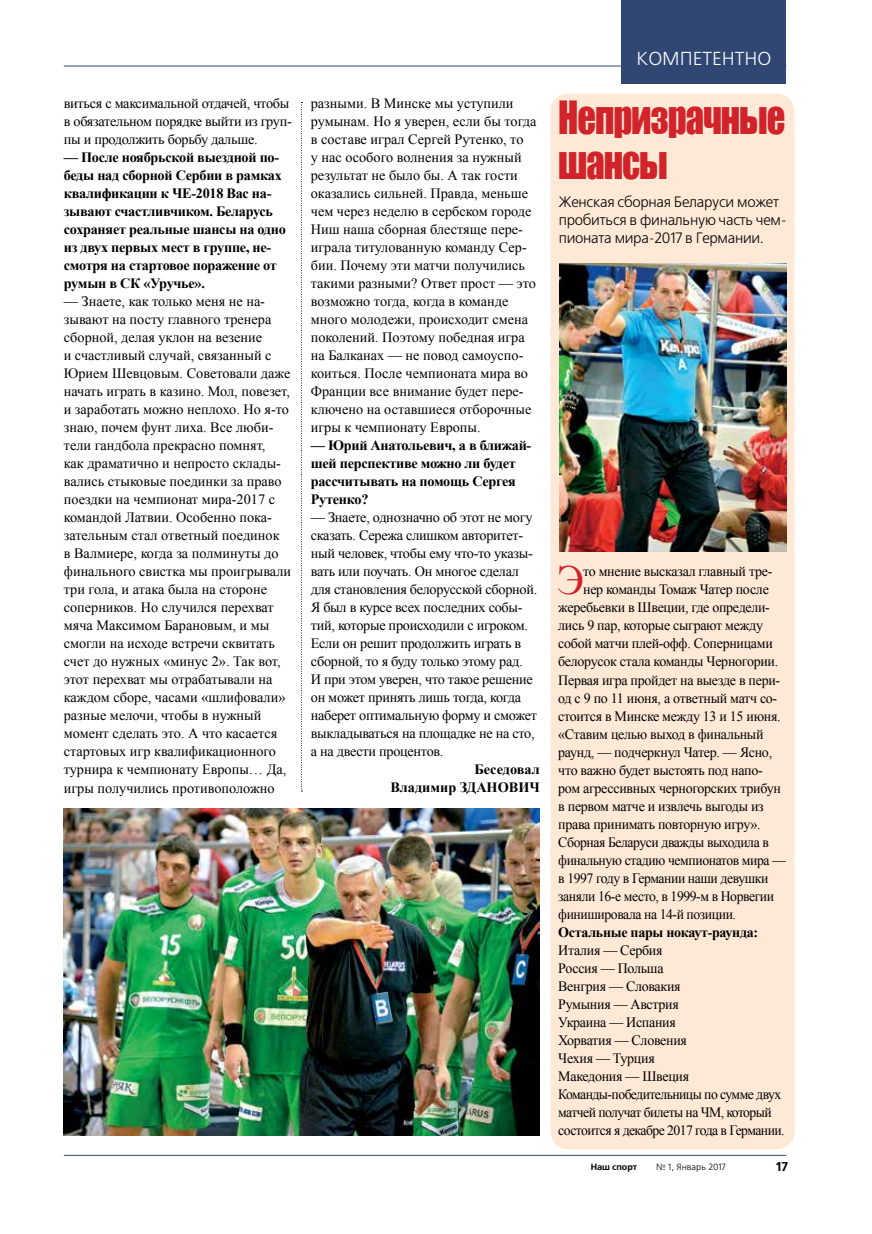
<style>
.page{position:relative;width:872px;height:1234px;background:#fff}
.page>*{position:absolute;margin:0;border:0;box-sizing:border-box;transform-origin:0 0}
.t1{font:42px/45px "Impact";letter-spacing:-.03em;color:#d2232a;scale:.87 1}
.t2{font:41.4px "Times New Roman";color:#d2232a}
.t3{font:18.75px "Free Set C";color:#fff}
.t4{font:15px/18px "Free Set C";letter-spacing:-.02em;color:#000}
.t5{font:14.25px/18px "Times New Roman";color:#000}
.t6{font:14.25px/18px "Times New Roman";letter-spacing:-.02em;color:#000}
.t7{font:700 14.25px/18px "Times New Roman";letter-spacing:-.02em;color:#000}
.t8{font:14.25px "Times New Roman";letter-spacing:-.02em;color:#000;scale:.96 1}
.t9{font:700 14.25px/18px "Times New Roman";color:#000;text-align:right}
.t10{font:700 12.75px "Free Set C";color:#000}
.t11{font:9px "Free Set C";color:#000}
.t12{font:700 9px "Free Set C";color:#000}
</style>
<div class="page">
<hr style="left:64px;top:66px;width:722px;height:1px;background:#304774">
<div style="left:621px;top:0;width:165px;height:83px;background:#304774"></div>
<hr style="left:64px;top:1154px;width:722px;height:1px;background:#304774">
<img style="left:64px;top:808px;width:476px;height:327px">
<div style="left:550px;top:94px;width:244px;height:1055px;background:#fee9d6;border-radius:18px"></div>
<img style="left:559px;top:263px;width:228px;height:288px">
<svg style="left:301px;top:102px;width:1px;height:689px"></svg>
<p class="t6" style="left:64px;top:94px;width:229px">виться с максимальной отдачей, чтобы в обязательном порядке выйти из груп&shy;пы и продолжить борьбу дальше.</p>
<p class="t7" style="left:64px;top:148px;width:224px">— После ноябрьской выездной по&shy;беды над сборной Сербии в рамках квалификации к ЧЕ-2018 Вас на&shy;зывают счастливчиком. Беларусь сохраняет реальные шансы на одно из двух первых мест в группе, не&shy;смотря на стартовое поражение от румын в СК «Уручье».</p>
<p class="t5" style="left:64px;top:292px;width:229px">— Знаете, как только меня не на&shy;зывают на посту главного тренера сборной, делая уклон на везение<br>и счастливый случай, связанный с Юрием Шевцовым. Советовали даже начать играть в казино. Мол, повезет, и заработать можно неплохо. Но я-то знаю, почем фунт лиха. Все люби&shy;тели гандбола прекрасно помнят,<br>как драматично и непросто склады&shy;вались стыковые поединки за право поездки на чемпионат мира-2017 с командой Латвии. Особенно пока&shy;зательным стал ответный поединок<br>в Валмиере, когда за полминуты до финального свистка мы проигрывали три гола, и атака была на стороне соперников. Но случился перехват мяча Максимом Барановым, и мы смогли на исходе встречи сквитать счет до нужных «минус 2». Так вот, этот перехват мы отрабатывали на каждом сборе, часами «шлифовали» разные мелочи, чтобы в нужный момент сделать это. А что касается стартовых игр квалификационного турнира к чемпионату Европы… Да, игры получились противоположно</p>
<p class="t5" style="left:311px;top:94px;width:227px">разными. В Минске мы уступили румынам. Но я уверен, если бы тогда в составе играл Сергей Рутенко, то<br>у нас особого волнения за нужный результат не было бы. А так гости оказались сильней. Правда, меньше чем через неделю в сербском городе<br>Ниш наша сборная блестяще пере&shy;играла титулованную команду Сер&shy;бии. Почему эти матчи получились такими разными? Ответ прост — это возможно тогда, когда в команде много молодежи, происходит смена поколений. Поэтому победная игра на Балканах — не повод самоуспо&shy;коиться. После чемпионата мира во<br>Франции все внимание будет пере&shy;ключено на оставшиеся отборочные игры к чемпионату Европы.</p>
<p class="t7" style="left:311px;top:436px;width:222px">— Юрий Анатольевич, а в ближай&shy;шей перспективе можно ли будет рассчитывать на помощь Сергея<br>Рутенко?</p>
<p class="t6" style="left:311px;top:508px;width:228px">— Знаете, однозначно об этот не могу сказать. Сережа слишком авторитет&shy;ный человек, чтобы ему что-то указы&shy;вать или поучать. Он многое сделал для становления белорусской сборной.<br>Я был в курсе всех последних собы&shy;тий, которые происходили с игроком.<br>Если он решит продолжить играть в сборной, то я буду только этому рад.<br>И при этом уверен, что такое решение он может принять лишь тогда, когда наберет оптимальную форму и сможет выкладываться на площадке не на сто, а на двести процентов.</p>
<p class="t9" style="left:390px;top:760px;width:151px">Беседовал<br>Владимир ЗДАНОВИЧ</p>
<h3 class="t3" style="left:636px;top:49px;width:136px">КОМПЕТЕНТНО</h3>
<h1 class="t1" style="left:558px;top:94px;width:263px">Непризрачные шансы</h1>
<p class="t4" style="left:559px;top:193px;width:229px">Женская сборная Беларуси может пробиться в финальную часть чем&shy;пионата мира-2017 в Германии.</p>
<h2 class="t2" style="left:557px;top:552px;width:28px">Э</h2>
<p class="t6" style="left:583px;top:562px;width:191px">то мнение высказал главный тре-</p>
<p class="t6" style="left:583px;top:580px;width:187px">нер команды Томаж Чатер после</p>
<p class="t6" style="left:558px;top:598px;width:213px">жеребьевки в Швеции, где определи-</p>
<p class="t6" style="left:558px;top:616px;width:206px">лись 9 пар, которые сыграют между</p>
<p class="t6" style="left:558px;top:634px;width:216px">собой матчи плей-офф. Соперницами</p>
<p class="t6" style="left:558px;top:652px;width:221px">белорусок стала команды Черногории.</p>
<p class="t6" style="left:558px;top:670px;width:223px">Первая игра пройдет на выезде в пери-</p>
<p class="t6" style="left:558px;top:688px;width:220px">од с 9 по 11 июня, а ответный матч со-</p>
<p class="t6" style="left:558px;top:706px;width:224px">стоится в Минске между 13 и 15 июня.</p>
<p class="t6" style="left:558px;top:724px;width:207px">«Ставим целью выход в финальный</p>
<p class="t6" style="left:558px;top:742px;width:215px">раунд, — подчеркнул Чатер. — Ясно,</p>
<p class="t6" style="left:558px;top:760px;width:206px">что важно будет выстоять под напо-</p>
<p class="t6" style="left:558px;top:778px;width:224px">ром агрессивных черногорских трибун</p>
<p class="t6" style="left:558px;top:796px;width:207px">в первом матче и извлечь выгоды из</p>
<p class="t6" style="left:558px;top:814px;width:204px">права принимать повторную игру».</p>
<p class="t8" style="left:558px;top:832px;width:221px">Сборная Беларуси дважды выходила в</p>
<p class="t8" style="left:558px;top:850px;width:238px">финальную стадию чемпионатов мира —</p>
<p class="t8" style="left:558px;top:868px;width:220px">в 1997 году в Германии наши девушки</p>
<p class="t8" style="left:558px;top:886px;width:226px">заняли 16-е место, в 1999-м в Норвегии</p>
<p class="t8" style="left:558px;top:904px;width:187px">финишировала на 14-й позиции.</p>
<p class="t7" style="left:558px;top:922px;width:201px">Остальные пары нокаут-раунда:</p>
<p class="t6" style="left:558px;top:940px;width:228px">Италия — Сербия<br>Россия — Польша<br>Венгрия — Словакия<br>Румыния — Австрия<br>Украина — Испания<br>Хорватия — Словения<br>Чехия — Турция<br>Македония — Швеция<br>Команды-победительницы по сумме двух матчей получат билеты на ЧМ, который состоится я декабре 2017 года в Германии.</p>
<p class="t12" style="left:590px;top:1161px;width:48px">Наш спорт</p>
<p class="t11" style="left:656px;top:1161px;width:71px">№ 1, Январь 2017</p>
<p class="t10" style="left:776px;top:1158px;width:14px">17</p>
</div>
